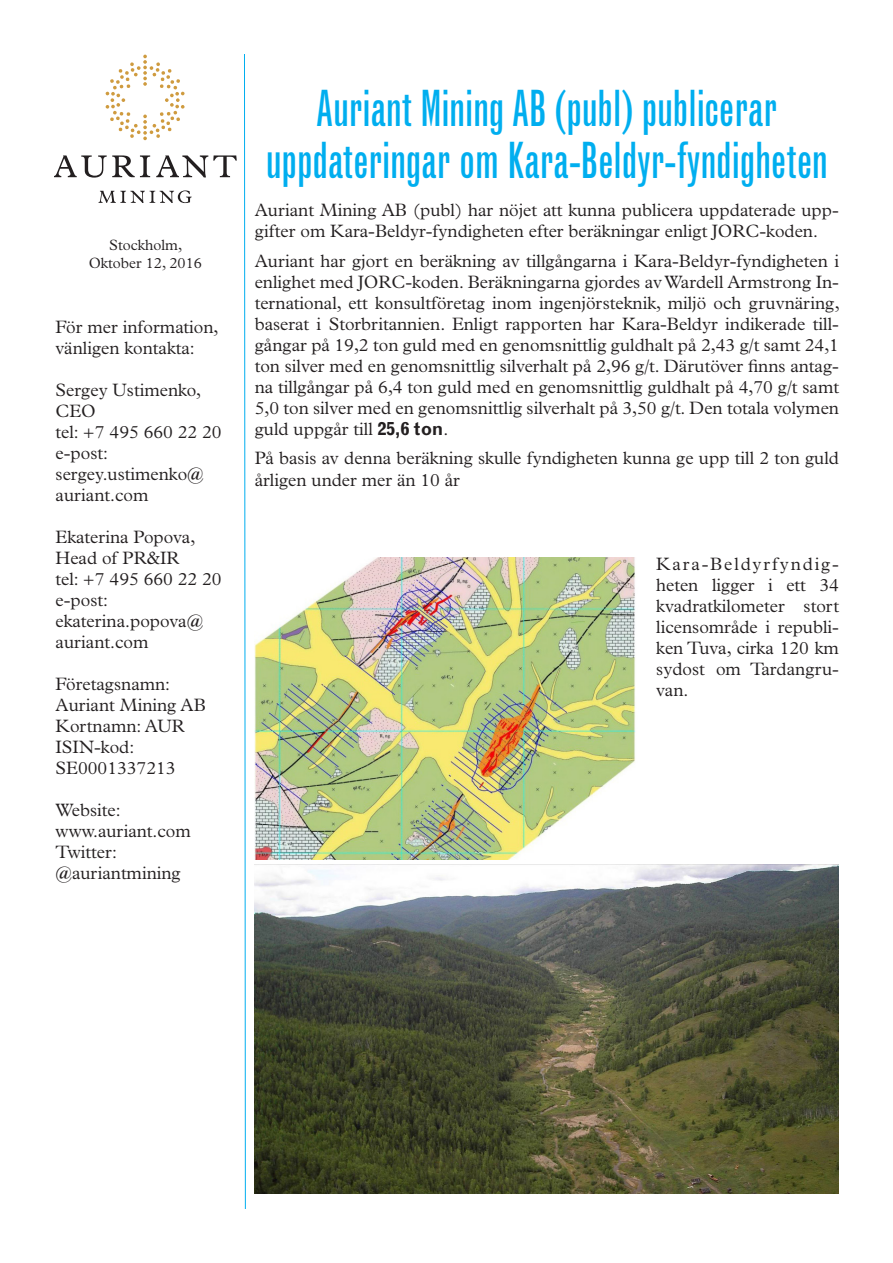
<style>
.page{position:relative;width:893px;height:1263px;background:#fff}
.page>*{position:absolute;margin:0;border:0;box-sizing:border-box;transform-origin:0 0}
.t1{font:49.5px "Grotesque MT Std Extra Cond";color:#00aeef}
.t2{font:300 18px/21px "Plantin Std";color:#231f20}
.t3{font:300 15px "Plantin Std";color:#231f20}
.s1{font-family:"Grotesque MT Std";font-weight:700}
</style>
<div class="page">
<svg style="left:54px;top:155px;width:96px;height:23px"></svg>
<svg style="left:156px;top:155px;width:81px;height:22px"></svg>
<svg style="left:98px;top:190px;width:94px;height:13px"></svg>
<svg style="left:105px;top:55px;width:80px;height:85px"></svg>
<svg style="left:244px;top:54px;width:2px;height:1155px;background:#7fd5f6"></svg>
<img style="left:255px;top:865px;width:584px;height:328px">
<img style="left:255px;top:557px;width:381px;height:302px">
<p class="t3" style="left:109px;top:236px;width:74px">Stockholm,</p>
<p class="t3" style="left:89px;top:254px;width:115px">Oktober 12, 2016</p>
<p class="t2" style="left:56px;top:316px;width:164px">För mer information, vänligen kontakta:</p>
<p class="t2" style="left:56px;top:379px;width:147px">Sergey Ustimenko,<br>CEO</p>
<p class="t2" style="left:56px;top:421px;width:168px">tel: +7 495 660 22 20</p>
<p class="t2" style="left:56px;top:442px;width:54px">e-post:</p>
<p class="t2" style="left:56px;top:463px;width:150px">sergey.ustimenko@ auriant.com</p>
<p class="t2" style="left:56px;top:526px;width:141px">Ekaterina Popova,</p>
<p class="t2" style="left:56px;top:547px;width:126px">Head of PR&amp;IR</p>
<p class="t2" style="left:56px;top:568px;width:168px">tel: +7 495 660 22 20</p>
<p class="t2" style="left:56px;top:589px;width:54px">e-post:</p>
<p class="t2" style="left:56px;top:610px;width:149px">ekaterina.popova@ auriant.com</p>
<p class="t2" style="left:56px;top:673px;width:116px">Företagsnamn:</p>
<p class="t2" style="left:56px;top:694px;width:152px">Auriant Mining AB</p>
<p class="t2" style="left:56px;top:715px;width:131px">Kortnamn: AUR</p>
<p class="t2" style="left:56px;top:736px;width:122px">ISIN-kod:<br>SE0001337213</p>
<p class="t2" style="left:56px;top:799px;width:67px">Website:</p>
<p class="t2" style="left:56px;top:820px;width:137px">www.auriant.com</p>
<p class="t2" style="left:56px;top:841px;width:63px">Twitter:</p>
<p class="t2" style="left:56px;top:862px;width:127px">@auriantmining</p>
<p class="t1" style="left:316px;top:79px;width:463px">Auriant Mining AB (publ) publicerar</p>
<p class="t1" style="left:266px;top:131px;width:563px">uppdateringar om Kara-Beldyr-fyndigheten</p>
<p class="t2" style="left:255px;top:200px;width:586px">Auriant Mining AB (publ) har nöjet att kunna publicera uppdaterade upp&shy;gifter om Kara-Beldyr-fyndigheten efter beräkningar enligt JORC-koden.</p>
<p class="t2" style="left:255px;top:250px;width:586px;text-align:justify">Auriant har gjort en beräkning av tillgångarna i Kara-Beldyr-fyndigheten i enlighet med JORC-koden. Beräkningarna gjordes av Wardell Armstrong In&shy;ternational, ett konsultföretag inom ingenjörsteknik, miljö och gruvnäring, baserat i Storbritannien. Enligt rapporten har Kara-Beldyr indikerade till&shy;gångar på 19,2 ton guld med en genomsnittlig guldhalt på 2,43 g/t samt 24,1 ton silver med en genomsnittlig silverhalt på 2,96 g/t. Därutöver finns antag&shy;na tillgångar på 6,4 ton guld med en genomsnittlig guldhalt på 4,70 g/t samt 5,0 ton silver med en genomsnittlig silverhalt på 3,50 g/t. Den totala volymen guld uppgår till <span class="s1">25,6 ton</span>.</p>
<p class="t2" style="left:255px;top:447px;width:586px;line-height:21.6px">På basis av denna beräkning skulle fyndigheten kunna ge upp till 2 ton guld årligen under mer än 10 år</p>
<p class="t2" style="left:656px;top:553px;width:184px;text-align:justify">Kara-Beldyrfyndig&shy;heten ligger i ett 34 kvadratkilometer stort licensområde i republi&shy;ken Tuva, cirka 120 km sydost om Tardangru&shy;van.</p>
</div>
